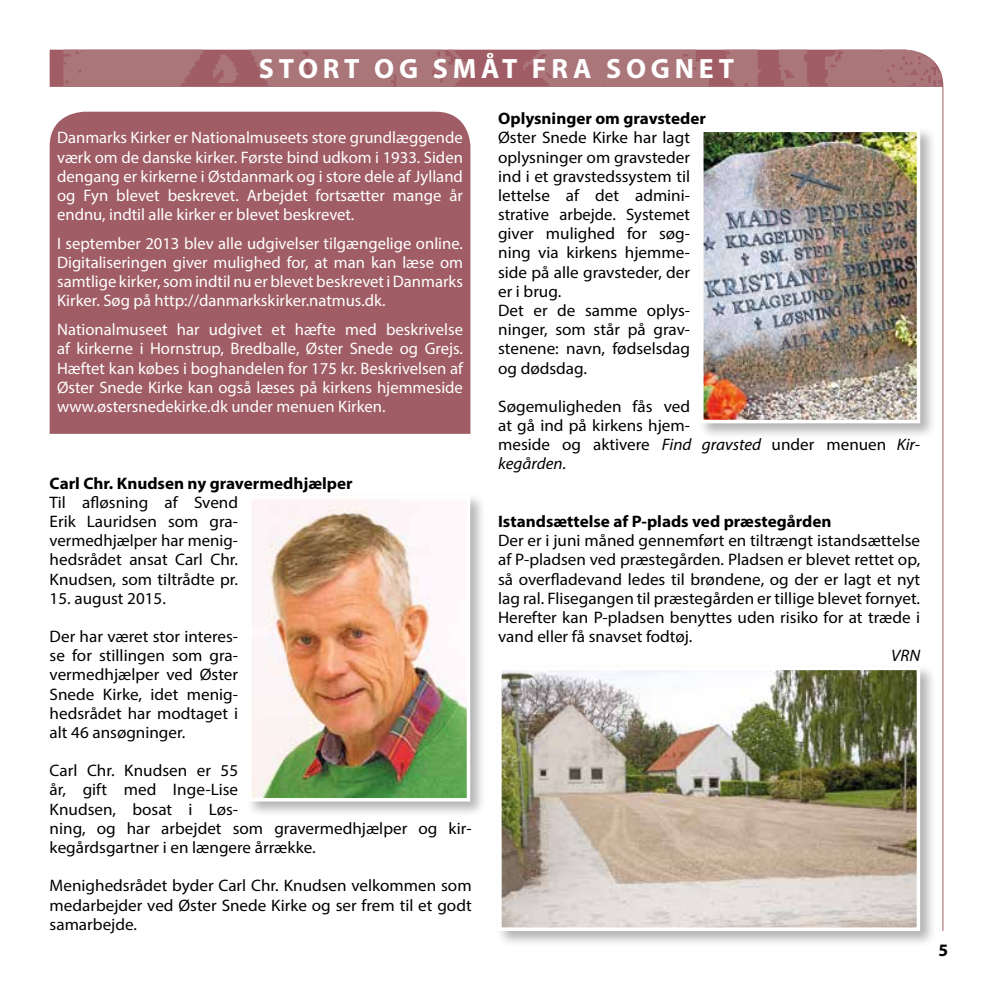
<style>
.page{position:relative;width:993px;height:993px;background:#fff}
.page>*{position:absolute;margin:0;border:0;box-sizing:border-box;transform-origin:0 0}
.t1{font:700 28px "Myriad Pro";letter-spacing:.17em;color:#fff}
.t2{font:700 17.5px "Myriad Pro";color:#000}
.t3{font:16.62px/19.2px "Myriad Pro";color:#000;text-align:justify}
.t4{font:16.62px/19.2px "Myriad Pro";color:#fff;text-align:justify}
.t5{font:700 16.62px "Myriad Pro";color:#000}
.t6{font:italic 16.62px "Myriad Pro";color:#000}
.s1{font-style:italic}
</style>
<div class="page">
<hr style="left:942px;top:87px;width:1px;height:843px;background:#a05d65">
<img style="left:50px;top:50px;width:893px;height:37px">
<div style="left:50px;top:112px;width:420px;height:321px;background:#a05d65"></div>
<div style="left:245px;top:493px;width:242px;height:324px;background:#000;opacity:.3"></div>
<img style="left:253px;top:500px;width:212px;height:296px">
<div style="left:248px;top:495px;width:222px;height:306px;border:4px solid #fff"></div>
<div style="left:495px;top:663px;width:441px;height:284px;background:#000;opacity:.3"></div>
<img style="left:503px;top:671px;width:411px;height:254px">
<div style="left:498px;top:666px;width:421px;height:264px;border:4px solid #fff"></div>
<div style="left:697px;top:126px;width:239px;height:314px;background:#000;opacity:.3"></div>
<img style="left:704px;top:133px;width:210px;height:285px">
<div style="left:699px;top:128px;width:220px;height:295px;border:4px solid #fff"></div>
<h1 class="t1" style="left:259px;top:50px;width:476px">Stort og småt fra sognet</h1>
<p class="t5" style="left:498px;top:108px;width:209px">Oplysninger om gravsteder</p>
<p class="t3" style="left:498px;top:128px;width:193px;text-align:left">Øster Snede Kirke har lagt oplysninger om gravsteder ind i et gravstedssystem til lettelse af det admini&shy;strative arbejde. Systemet giver mulighed for søg&shy;ning via kirkens hjemme&shy;side på alle gravsteder, der er i brug.<br>Det er de samme oplys&shy;ninger, som står på grav&shy;stenene: navn, fødselsdag og dødsdag.</p>
<p class="t3" style="left:498px;top:396px;width:423px;text-align:left">Søgemuligheden fås ved<br>at gå ind på kirkens hjem-<br>meside og aktivere <span class="s1">Find gravsted</span> under menuen <span class="s1">Kir&shy;kegården.</span></p>
<p class="t4" style="left:57px;top:128px;width:407px">Danmarks Kirker er Nationalmuseets store grundlæggende værk om de danske kirker. Første bind udkom i 1933. Siden dengang er kirkerne i Østdanmark og i store dele af Jylland og Fyn blevet beskrevet. Arbejdet fortsætter mange år endnu, indtil alle kirker er blevet beskrevet.</p>
<p class="t4" style="left:57px;top:233px;width:407px">I september 2013 blev alle udgivelser tilgængelige online.<br>Digitaliseringen giver mulighed for, at man kan læse om samtlige kirker, som indtil nu er blevet beskrevet i Danmarks Kirker. Søg på http://danmarkskirker.natmus.dk.</p>
<p class="t4" style="left:57px;top:320px;width:407px">Nationalmuseet har udgivet et hæfte med beskrivelse af kirkerne i Hornstrup, Bredballe, Øster Snede og Grejs.<br>Hæftet kan købes i boghandelen for 175 kr. Beskrivelsen af Øster Snede Kirke kan også læses på kirkens hjemmeside www.østersnedekirke.dk under menuen Kirken.</p>
<p class="t5" style="left:50px;top:472px;width:304px">Carl Chr. Knudsen ny gravermedhjælper</p>
<p class="t3" style="left:50px;top:492px;width:190px">Til afløsning af Svend Erik Lauridsen som gra&shy;vermedhjælper har menig&shy;hedsrådet ansat Carl Chr.<br>Knudsen, som tiltrådte pr.</p>
<p class="t3" style="left:50px;top:588px;width:118px">15. august 2015.</p>
<p class="t3" style="left:50px;top:626px;width:190px">Der har været stor interes&shy;se for stillingen som gra&shy;vermedhjælper ved Øster Snede Kirke, idet menig&shy;hedsrådet har modtaget i alt 46 ansøgninger.</p>
<p class="t3" style="left:50px;top:760px;width:423px;text-align:left">Carl Chr. Knudsen er 55<br>år, gift med Inge-Lise<br>Knudsen, bosat i Løs-<br>ning, og har arbejdet som gravermedhjælper og kir&shy;kegårdsgartner i en længere årrække.</p>
<p class="t3" style="left:50px;top:875px;width:423px">Menighedsrådet byder Carl Chr. Knudsen velkommen som medarbejder ved Øster Snede Kirke og ser frem til et godt samarbejde.</p>
<p class="t5" style="left:498px;top:510px;width:335px">Istandsættelse af P-plads ved præstegården</p>
<p class="t3" style="left:498px;top:530px;width:423px">Der er i juni måned gennemført en tiltrængt istandsættelse af P-pladsen ved præstegården. Pladsen er blevet rettet op, så overfladevand ledes til brøndene, og der er lagt et nyt lag ral. Flisegangen til præstegården er tillige blevet fornyet.<br>Herefter kan P-pladsen benyttes uden risiko for at træde i vand eller få snavset fodtøj.</p>
<p class="t6" style="left:890px;top:645px;width:31px">VRN</p>
<p class="t2" style="left:938px;top:938px;width:11px">5</p>
</div>
